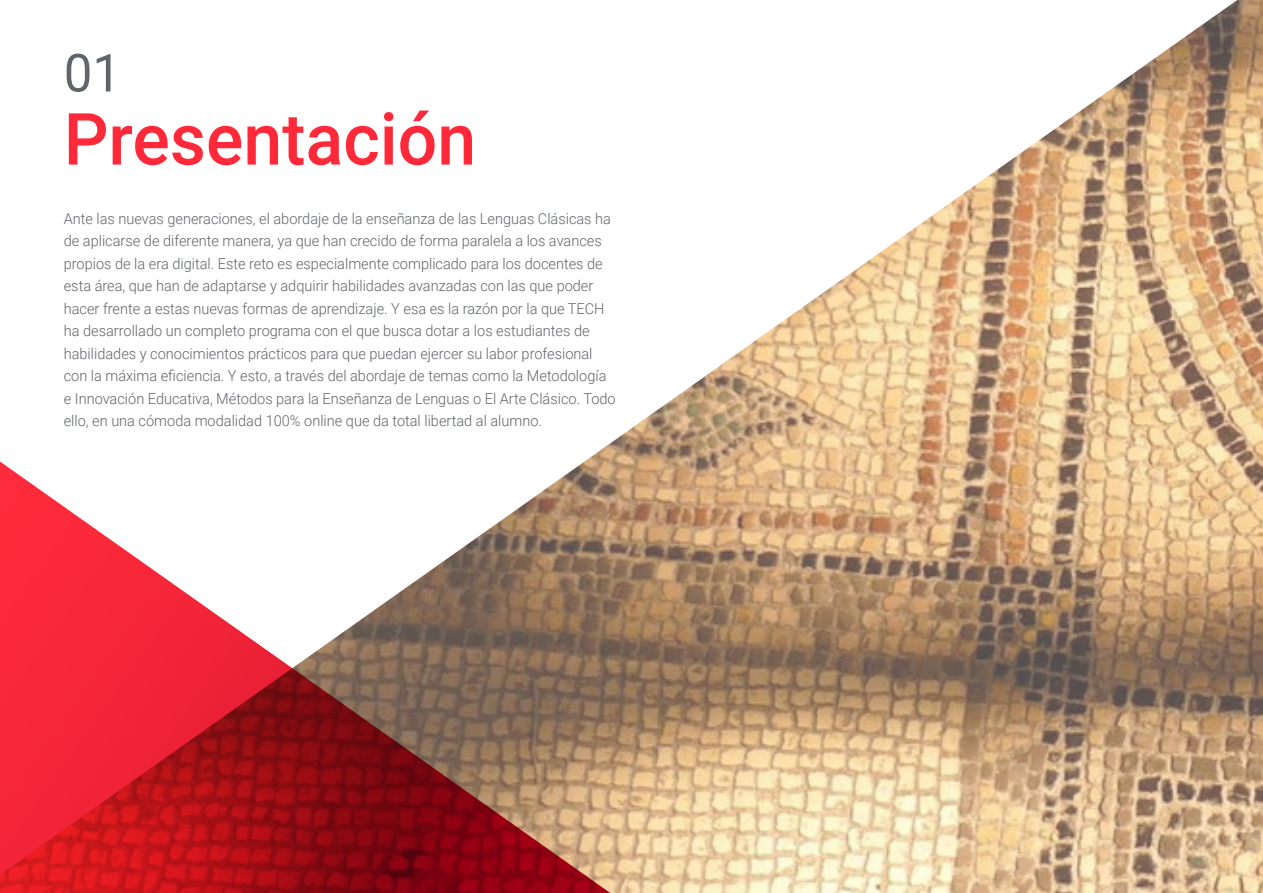
<style>
.page{position:relative;width:1263px;height:893px;background:#fff}
.page>*{position:absolute;margin:0;border:0;box-sizing:border-box;transform-origin:0 0}
.t1{font:500 72px "Roboto";color:#ff293a}
.t2{font:52.5px "Roboto";color:#61646a}
.t3{font:300 15px/22.5px "Roboto";color:#61646a}
</style>
<div class="page">
<img style="left:606px;top:0;width:657px;height:893px">
<svg style="left:0;top:446px;width:640px;height:447px"></svg>
<h2 class="t2" style="left:64px;top:36px;width:59px">01</h2>
<h1 class="t1" style="left:64px;top:89px;width:414px">Presentación</h1>
<p class="t3" style="left:64px;top:207px;width:553px">Ante las nuevas generaciones, el abordaje de la enseñanza de las Lenguas Clásicas ha de aplicarse de diferente manera, ya que han crecido de forma paralela a los avances propios de la era digital. Este reto es especialmente complicado para los docentes de esta área, que han de adaptarse y adquirir habilidades avanzadas con las que poder hacer frente a estas nuevas formas de aprendizaje. Y esa es la razón por la que TECH ha desarrollado un completo programa con el que busca dotar a los estudiantes de habilidades y conocimientos prácticos para que puedan ejercer su labor profesional con la máxima eficiencia. Y esto, a través del abordaje de temas como la Metodología e Innovación Educativa, Métodos para la Enseñanza de Lenguas o El Arte Clásico. Todo ello, en una cómoda modalidad 100% online que da total libertad al alumno.</p>
</div>
